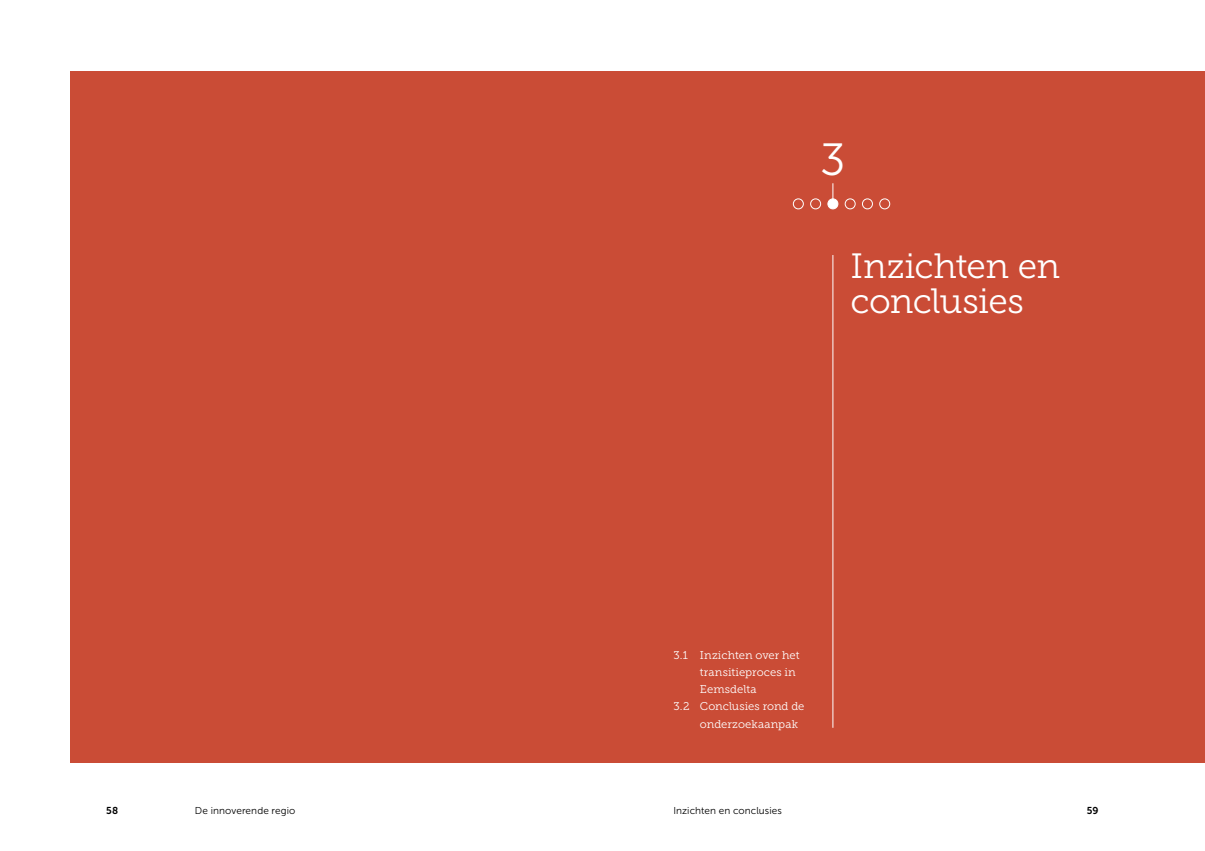
<style>
.page{position:relative;width:1205px;height:851px;background:#fff}
.page>*{position:absolute;margin:0;border:0;box-sizing:border-box;transform-origin:0 0}
.t1{font:45px "Museo Sans 300";color:#fff}
.t2{font:35px/34.5px "Museo Slab 300";letter-spacing:-.015em;color:#fff}
.t3{font:11.25px "Museo Slab 300";letter-spacing:.005em;color:#fff}
.t4{font:10px "Museo Sans 300";letter-spacing:.01em;color:#000}
.t5{font:10px "Museo Sans 700";color:#000}
</style>
<div class="page">
<div style="left:71px;top:71px;width:1134px;height:691px;background:#ca4c36"></div>
<svg style="left:832px;top:183px;width:1px;height:15px"></svg>
<div style="left:828px;top:199px;width:10px;height:10px;background:#fff;border-radius:50%"></div>
<div style="left:827px;top:198px;width:11px;height:11px;border:1px solid #fff;border-radius:50%"></div>
<div style="left:810px;top:198px;width:11px;height:11px;border:1px solid #fff;border-radius:50%"></div>
<div style="left:793px;top:198px;width:10px;height:11px;border:1px solid #fff;border-radius:50%"></div>
<div style="left:845px;top:198px;width:10px;height:11px;border:1px solid #fff;border-radius:50%"></div>
<div style="left:862px;top:198px;width:11px;height:11px;border:1px solid #fff;border-radius:50%"></div>
<div style="left:879px;top:198px;width:11px;height:11px;border:1px solid #fff;border-radius:50%"></div>
<hr style="left:832px;top:255px;width:1px;height:472px;background:#fff">
<h1 class="t1" style="left:820px;top:135px;width:27px">3</h1>
<h2 class="t2" style="left:850px;top:249px;width:211px">Inzichten en conclusies</h2>
<p class="t3" style="left:673px;top:648px;width:128px">3.1 Inzichten over het</p>
<p class="t3" style="left:700px;top:665px;width:97px">transitieproces in</p>
<p class="t3" style="left:700px;top:683px;width:58px">Eemsdelta</p>
<p class="t3" style="left:673px;top:700px;width:133px">3.2 Conclusies rond de</p>
<p class="t3" style="left:700px;top:717px;width:100px">onderzoekaanpak</p>
<p class="t5" style="left:106px;top:805px;width:13px">58</p>
<p class="t4" style="left:195px;top:805px;width:102px">De innoverende regio</p>
<p class="t4" style="left:673px;top:805px;width:110px">Inzichten en conclusies</p>
<p class="t5" style="left:1087px;top:805px;width:13px">59</p>
</div>
